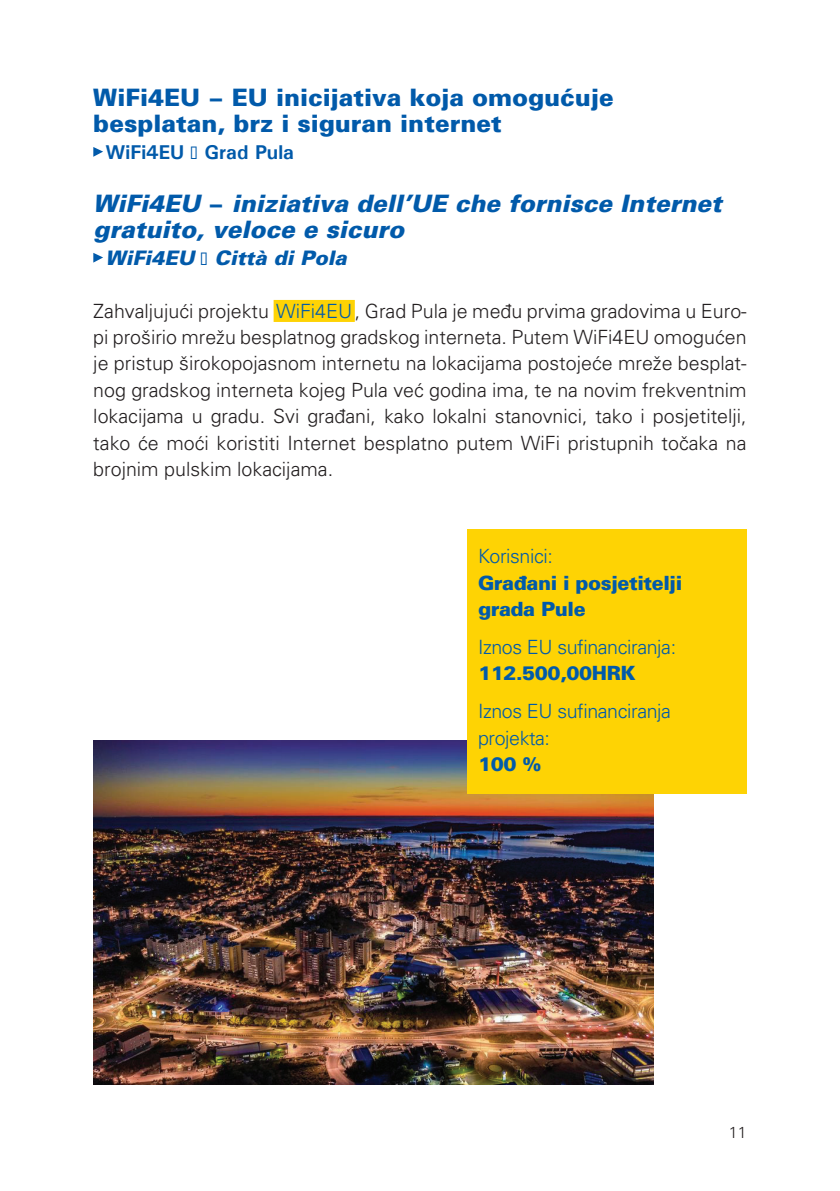
<style>
.page{position:relative;width:840px;height:1191px;background:#fff}
.page>*{position:absolute;margin:0;border:0;box-sizing:border-box;transform-origin:0 0}
.t1{font:italic 900 24px/26.4px "Univers";color:#015aaa}
.t2{font:900 24px/26.4px "Univers";color:#015aaa}
.t3{font:italic 900 20px "Univers";color:#015aaa}
.t4{font:700 20px "Univers";color:#015aaa}
.t5{font:300 19.6px/26.4px "Univers";color:#231f20;text-align:justify}
.t6{font:300 19.6px/26.4px "Univers";letter-spacing:-.02em;color:#015aaa}
.t7{font:900 19.6px/26.4px "Univers";letter-spacing:-.02em;color:#015aaa}
.t8{font:300 16px "Univers";color:#231f20}
.s1{font-style:normal}
.s2{font-weight:700;font-style:normal}
.s3{color:#015aaa}
</style>
<div class="page">
<svg style="left:93px;top:147px;width:10px;height:10px"></svg>
<div style="left:273px;top:300px;width:81px;height:22px;background:#fed304"></div>
<svg style="left:93px;top:253px;width:10px;height:10px"></svg>
<img style="left:93px;top:741px;width:560px;height:344px">
<div style="left:466px;top:529px;width:280px;height:265px;background:#fed304"></div>
<p class="t2" style="left:93px;top:83px;width:521px">WiFi4EU − EU inicijativa koja omogućuje besplatan, brz i siguran internet</p>
<p class="t4" style="left:106px;top:139px;width:190px">WiFi4EU − Grad Pula</p>
<p class="t1" style="left:93px;top:189px;width:629px">WiFi4EU <span class="s1">−</span> iniziativa dell’UE che fornisce Internet gratuito, veloce e sicuro</p>
<p class="t3" style="left:106px;top:245px;width:242px">WiFi4EU <span class="s2">−</span> Città di Pola</p>
<p class="t5" style="left:93px;top:297px;width:654px">Zahvaljujući projektu <span class="s3">WiFi4EU</span>, Grad Pula je među prvima gradovima u Euro&shy;pi proširio mrežu besplatnog gradskog interneta. Putem WiFi4EU omogućen je pristup širokopojasnom internetu na lokacijama postojeće mreže besplat&shy;nog gradskog interneta kojeg Pula već godina ima, te na novim frekventnim lokacijama u gradu. Svi građani, kako lokalni stanovnici, tako i posjetitelji, tako će moći koristiti Internet besplatno putem WiFi pristupnih točaka na brojnim pulskim lokacijama.</p>
<p class="t6" style="left:477px;top:542px;width:76px">Korisnici:</p>
<p class="t7" style="left:477px;top:569px;width:206px">Građani i posjetitelji grada Pule</p>
<p class="t6" style="left:477px;top:633px;width:199px">Iznos EU sufinanciranja:</p>
<p class="t7" style="left:477px;top:659px;width:159px">112.500,00HRK</p>
<p class="t6" style="left:477px;top:697px;width:194px">Iznos EU sufinanciranja projekta:</p>
<p class="t7" style="left:477px;top:750px;width:65px">100 %</p>
<p class="t8" style="left:728px;top:1122px;width:19px">11</p>
</div>
